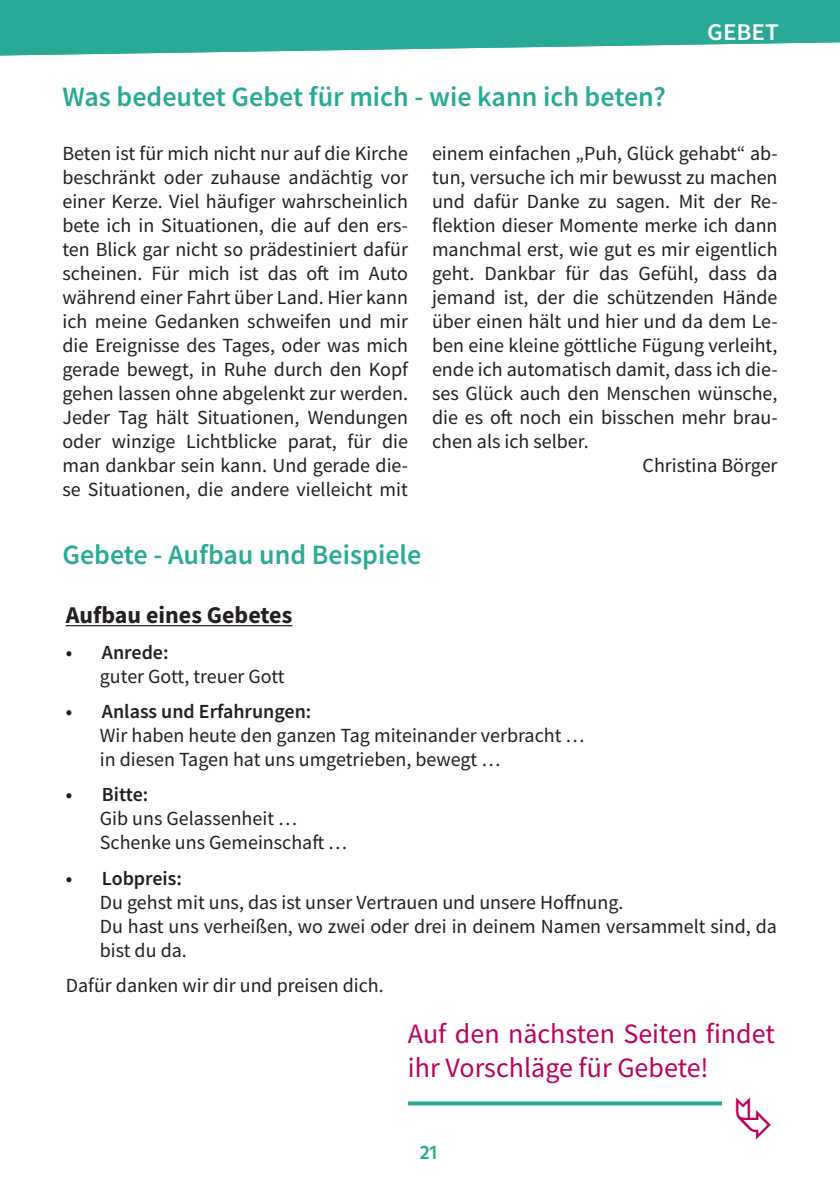
<style>
.page{position:relative;width:840px;height:1191px;background:#fff}
.page>*{position:absolute;margin:0;border:0;box-sizing:border-box;transform-origin:0 0}
.einfache_Überschrift{font:600 28px "Source Sans Pro";color:#28aa96}
.t1{font:28px/33.6px "Source Sans Pro";color:#bb015d}
.t2{font:700 24px "Source Sans Pro";color:#231f20}
.t3{font:600 24px "Source Sans Pro";color:#fff;scale:1.05 1}
.t4{font:20px/24px "Source Sans Pro";color:#231f20;text-align:justify}
.t5{font:600 20px "Source Sans Pro";color:#231f20}
.t6{font:600 20px "Hind";color:#28aa96}
</style>
<div class="page">
<svg style="left:0;top:0;width:839px;height:56px;background:#42b4a2"></svg>
<hr style="left:66px;top:625px;width:226px;height:1px;background:#231f20">
<svg style="left:408px;top:1101px;width:313px;height:4px"></svg>
<p class="einfache_Überschrift" style="left:62px;top:78px;width:604px">Was bedeutet Gebet für mich - wie kann ich beten?</p>
<p class="t3" style="left:706px;top:16px;width:70px">Gebet</p>
<p class="t4" style="left:62px;top:141px;width:347px">Beten ist für mich nicht nur auf die Kirche beschränkt oder zuhause andächtig vor einer Kerze. Viel häufiger wahrscheinlich bete ich in Situationen, die auf den ers&shy;ten Blick gar nicht so prädestiniert dafür scheinen. Für mich ist das oft im Auto während einer Fahrt über Land. Hier kann ich meine Gedanken schweifen und mir die Ereignisse des Tages, oder was mich gerade bewegt, in Ruhe durch den Kopf gehen lassen ohne abgelenkt zur werden.<br>Jeder Tag hält Situationen, Wendungen oder winzige Lichtblicke parat, für die man dankbar sein kann. Und gerade die&shy;se Situationen, die andere vielleicht mit</p>
<p class="t4" style="left:432px;top:141px;width:347px">einem einfachen „Puh, Glück gehabt“ ab&shy;tun, versuche ich mir bewusst zu machen und dafür Danke zu sagen. Mit der Re&shy;flektion dieser Momente merke ich dann manchmal erst, wie gut es mir eigentlich geht. Dankbar für das Gefühl, dass da jemand ist, der die schützenden Hände über einen hält und hier und da dem Le&shy;ben eine kleine göttliche Fügung verleiht, ende ich automatisch damit, dass ich die&shy;ses Glück auch den Menschen wünsche, die es oft noch ein bisschen mehr brau&shy;chen als ich selber.</p>
<p class="t4" style="left:642px;top:453px;width:136px">Christina Börger</p>
<p class="einfache_Überschrift" style="left:62px;top:537px;width:360px">Gebete - Aufbau und Beispiele</p>
<p class="t2" style="left:66px;top:599px;width:228px">Aufbau eines Gebetes</p>
<p class="t5" style="left:66px;top:639px;width:104px">• Anrede:</p>
<p class="t4" style="left:100px;top:664px;width:186px">guter Gott, treuer Gott</p>
<p class="t5" style="left:66px;top:698px;width:247px">• Anlass und Erfahrungen:</p>
<p class="t4" style="left:100px;top:723px;width:486px">Wir haben heute den ganzen Tag miteinander verbracht …</p>
<p class="t4" style="left:100px;top:747px;width:401px">in diesen Tagen hat uns umgetrieben, bewegt …</p>
<p class="t5" style="left:66px;top:781px;width:84px">• Bitte:</p>
<p class="t4" style="left:100px;top:806px;width:199px">Gib uns Gelassenheit …</p>
<p class="t4" style="left:100px;top:830px;width:249px">Schenke uns Gemeinschaft …</p>
<p class="t5" style="left:66px;top:865px;width:118px">• Lobpreis:</p>
<p class="t4" style="left:100px;top:890px;width:525px">Du gehst mit uns, das ist unser Vertrauen und unsere Hoffnung.</p>
<p class="t4" style="left:100px;top:914px;width:678px">Du hast uns verheißen, wo zwei oder drei in deinem Namen versammelt sind, da bist du da.</p>
<p class="t4" style="left:66px;top:973px;width:319px">Dafür danken wir dir und preisen dich.</p>
<p class="t1" style="left:408px;top:1017px;width:368px">Auf den nächsten Seiten findet ihr Vorschläge für Gebete!</p>
<p class="t6" style="left:420px;top:1140px;width:19px">21</p>
</div>
